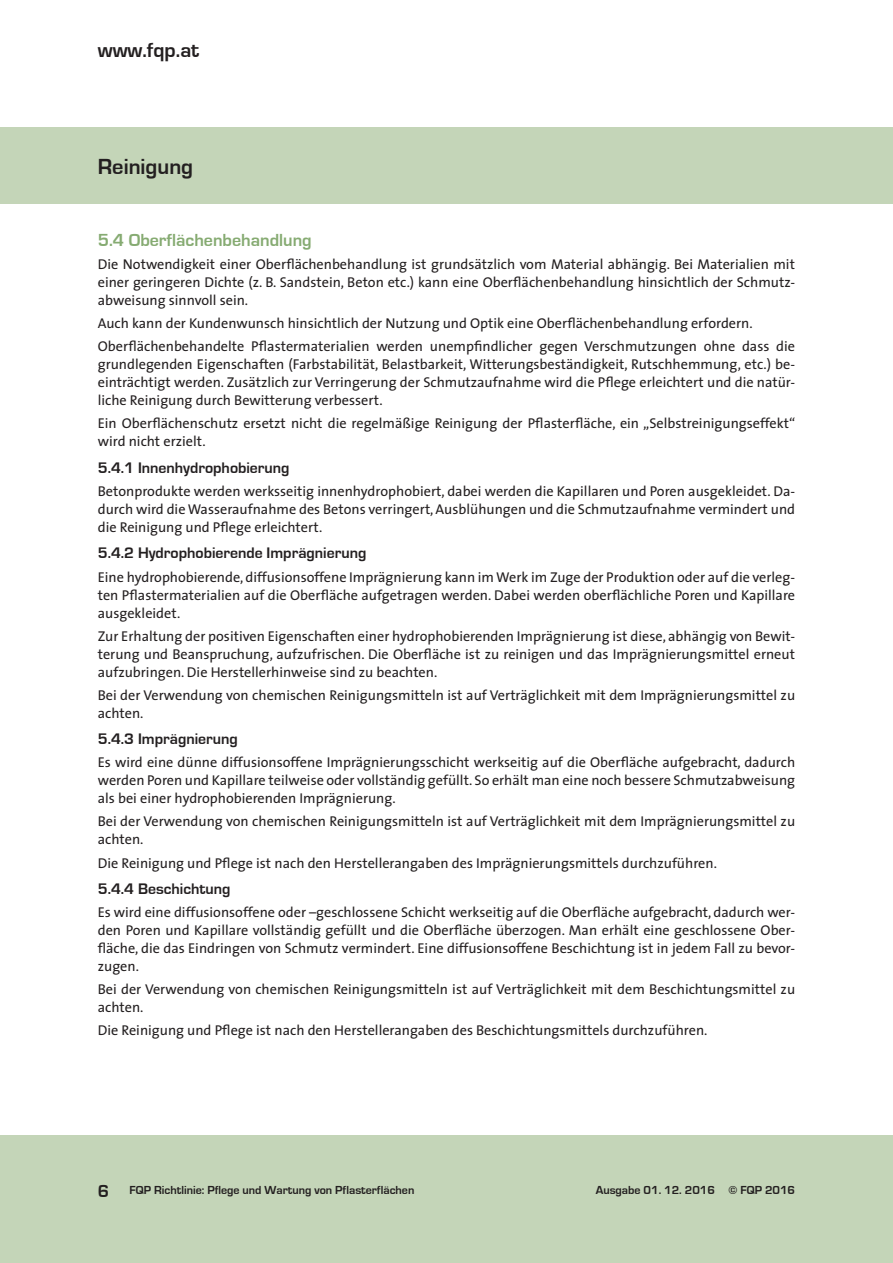
<style>
.page{position:relative;width:893px;height:1263px;background:#fff}
.page>*{position:absolute;margin:0;border:0;box-sizing:border-box;transform-origin:0 0}
.t1{font:700 22.5px "Eurostile";color:#231f20}
.t2{font:700 21px "Eurostile";color:#231f20}
.t3{font:700 18px "Eurostile";color:#86ab72}
.t4{font:700 15.75px "Eurostile";color:#231f20}
.t5{font:14.25px/18px "The Sans";color:#231f20;text-align:justify}
.t6{font:700 12px "Eurostile";color:#231f20}
.s1{font-size:18px}
</style>
<div class="page">
<div style="left:0;top:1135px;width:893px;height:128px;background:#c4d5b8"></div>
<div style="left:0;top:128px;width:893px;height:76px;background:#c4d5b8"></div>
<h2 class="t2" style="left:98px;top:38px;width:103px">www.fqp.at</h2>
<h1 class="t1" style="left:98px;top:154px;width:97px">Reinigung</h1>
<p class="t3" style="left:98px;top:230px;width:215px">5.4 Oberflächenbehandlung</p>
<p class="t5" style="left:98px;top:255px;width:699px">Die Notwendigkeit einer Oberflächenbehandlung ist grundsätzlich vom Material abhängig. Bei Materialien mit einer geringeren Dichte (z. B. Sandstein, Beton etc.) kann eine Oberflächenbehandlung hinsichtlich der Schmutz&shy;abweisung sinnvoll sein.</p>
<p class="t5" style="left:98px;top:311px;width:699px;line-height:23.1px">Auch kann der Kundenwunsch hinsichtlich der Nutzung und Optik eine Oberflächenbehandlung erfordern.<br>Oberflächenbehandelte Pflastermaterialien werden unempfindlicher gegen Verschmutzungen ohne dass die</p>
<p class="t5" style="left:98px;top:355px;width:699px">grundlegenden Eigenschaften (Farbstabilität, Belastbarkeit, Witterungsbeständigkeit, Rutschhemmung, etc.) be&shy;einträchtigt werden. Zusätzlich zur Verringerung der Schmutzaufnahme wird die Pflege erleichtert und die natür&shy;liche Reinigung durch Bewitterung verbessert.</p>
<p class="t5" style="left:98px;top:414px;width:699px">Ein Oberflächenschutz ersetzt nicht die regelmäßige Reinigung der Pflasterfläche, ein „Selbstreinigungseffekt“ wird nicht erzielt.</p>
<p class="t4" style="left:98px;top:459px;width:193px">5.4.1 Innenhydrophobierung</p>
<p class="t5" style="left:98px;top:482px;width:699px">Betonprodukte werden werksseitig innenhydrophobiert, dabei werden die Kapillaren und Poren ausgekleidet. Da&shy;durch wird die Wasseraufnahme des Betons verringert, Ausblühungen und die Schmutzaufnahme vermindert und die Reinigung und Pflege erleichtert.</p>
<p class="t4" style="left:98px;top:545px;width:270px">5.4.2 Hydrophobierende Imprägnierung</p>
<p class="t5" style="left:98px;top:567px;width:699px">Eine hydrophobierende, diffusionsoffene Imprägnierung kann im Werk im Zuge der Produktion oder auf die verleg&shy;ten Pflastermaterialien auf die Oberfläche aufgetragen werden. Dabei werden oberflächliche Poren und Kapillare ausgekleidet.</p>
<p class="t5" style="left:98px;top:626px;width:699px">Zur Erhaltung der positiven Eigenschaften einer hydrophobierenden Imprägnierung ist diese, abhängig von Bewit&shy;terung und Beanspruchung, aufzufrischen. Die Oberfläche ist zu reinigen und das Imprägnierungsmittel erneut aufzubringen. Die Herstellerhinweise sind zu beachten.</p>
<p class="t5" style="left:98px;top:685px;width:699px">Bei der Verwendung von chemischen Reinigungsmitteln ist auf Verträglichkeit mit dem Imprägnierungsmittel zu achten.</p>
<p class="t4" style="left:98px;top:730px;width:141px">5.4.3 Imprägnierung</p>
<p class="t5" style="left:98px;top:753px;width:699px">Es wird eine dünne diffusionsoffene Imprägnierungsschicht werkseitig auf die Oberfläche aufgebracht, dadurch werden Poren und Kapillare teilweise oder vollständig gefüllt. So erhält man eine noch bessere Schmutzabweisung als bei einer hydrophobierenden Imprägnierung.</p>
<p class="t5" style="left:98px;top:812px;width:699px">Bei der Verwendung von chemischen Reinigungsmitteln ist auf Verträglichkeit mit dem Imprägnierungsmittel zu achten.</p>
<p class="t5" style="left:98px;top:853px;width:621px">Die Reinigung und Pflege ist nach den Herstellerangaben des Imprägnierungsmittels durchzuführen.</p>
<p class="t4" style="left:98px;top:880px;width:134px">5.4.4 Beschichtung</p>
<p class="t5" style="left:98px;top:903px;width:699px">Es wird eine diffusionsoffene oder –geschlossene Schicht werkseitig auf die Oberfläche aufgebracht, dadurch wer&shy;den Poren und Kapillare vollständig gefüllt und die Oberfläche überzogen. Man erhält eine geschlossene Ober&shy;fläche, die das Eindringen von Schmutz vermindert. Eine diffusionsoffene Beschichtung ist in jedem Fall zu bevor&shy;zugen.</p>
<p class="t5" style="left:98px;top:980px;width:699px">Bei der Verwendung von chemischen Reinigungsmitteln ist auf Verträglichkeit mit dem Beschichtungsmittel zu achten.</p>
<p class="t5" style="left:98px;top:1021px;width:611px">Die Reinigung und Pflege ist nach den Herstellerangaben des Beschichtungsmittels durchzuführen.</p>
<p class="t6" style="left:98px;top:1184px;width:318px"><span class="s1">6</span> FQP Richtlinie: Pflege und Wartung von Pflasterflächen</p>
<p class="t6" style="left:596px;top:1184px;width:201px">Ausgabe 01. 12. 2016 © FQP 2016</p>
</div>
